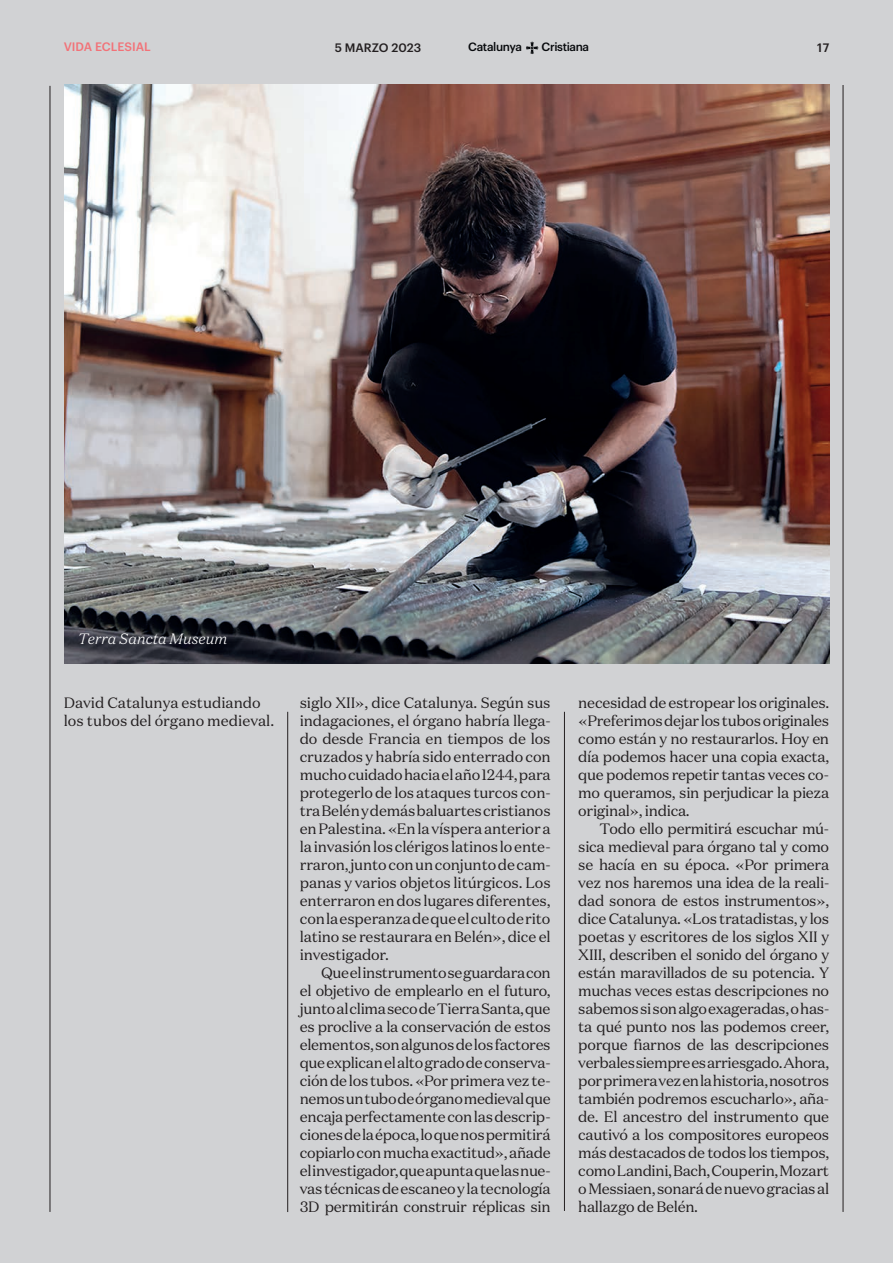
<style>
.page{position:relative;width:893px;height:1263px;background:#d1d2d4}
.page>*{position:absolute;margin:0;border:0;box-sizing:border-box;transform-origin:0 0}
.t1{font:15px/18px "Domaine Text";letter-spacing:-.02em;color:#231f20;text-align:justify}
.t2{font:15px/18px "Domaine Text";color:#231f20}
.t3{font:italic 300 15px "Domaine Text";color:#fff}
.t4{font:500 12px "Graphik";color:#f27278}
.t5{font:500 12px "Graphik";color:#231f20}
.t6{font:500 11.85px "Graphik";letter-spacing:-.03em;color:#07090c}
</style>
<div class="page">
<svg style="left:526px;top:42px;width:12px;height:12px"></svg>
<hr style="left:843px;top:85px;width:1px;height:1127px;background:#231f20">
<hr style="left:50px;top:86px;width:1px;height:1126px;background:#231f20">
<hr style="left:287px;top:712px;width:1px;height:500px;background:#231f20">
<hr style="left:564px;top:712px;width:1px;height:499px;background:#231f20">
<img style="left:64px;top:85px;width:765px;height:578px">
<p class="t4" style="left:64px;top:38px;width:89px">VIDA ECLESIAL</p>
<p class="t5" style="left:335px;top:38px;width:88px">5 MARZO 2023</p>
<p class="t6" style="left:468px;top:38px;width:55px">Catalunya</p>
<p class="t6" style="left:542px;top:38px;width:49px">Cristiana</p>
<p class="t5" style="left:817px;top:38px;width:13px">17</p>
<p class="t3" style="left:78px;top:629px;width:151px">Terra Sancta Museum</p>
<p class="t2" style="left:64px;top:693px;width:212px">David Catalunya estudiando los tubos del órgano medieval.</p>
<p class="t1" style="left:300px;top:693px;width:252px">siglo XII», dice Catalunya. Según sus indagaciones, el órgano habría llega&shy;do desde Francia en tiempos de los cruzados y habría sido enterrado con mucho cuidado hacia el año 1244, para protegerlo de los ataques turcos con&shy;tra Belén y demás baluartes cristianos en Palestina. «En la víspera anterior a la invasión los clérigos latinos lo ente&shy;rraron, junto con un conjunto de cam&shy;panas y varios objetos litúrgicos. Los enterraron en dos lugares diferentes, con la esperanza de que el culto de rito latino se restaurara en Belén», dice el investigador.</p>
<p class="t1" style="left:300px;top:963px;width:252px;text-indent:21px">Que el instrumento se guardara con el objetivo de emplearlo en el futuro, junto al clima seco de Tierra Santa, que es proclive a la conservación de estos elementos, son algunos de los factores que explican el alto grado de conserva&shy;ción de los tubos. «Por primera vez te&shy;nemos un tubo de órgano medieval que encaja perfectamente con las descrip&shy;ciones de la época, lo que nos permitirá copiarlo con mucha exactitud», añade el investigador, que apunta que las nue&shy;vas técnicas de escaneo y la tecnología 3D permitirán construir réplicas sin</p>
<p class="t1" style="left:578px;top:693px;width:252px">necesidad de estropear los originales. «Preferimos dejar los tubos originales como están y no restaurarlos. Hoy en día podemos hacer una copia exacta, que podemos repetir tantas veces co&shy;mo queramos, sin perjudicar la pieza original», indica.</p>
<p class="t1" style="left:578px;top:819px;width:252px;text-indent:21px">Todo ello permitirá escuchar mú&shy;sica medieval para órgano tal y como se hacía en su época. «Por primera vez nos haremos una idea de la reali&shy;dad sonora de estos instrumentos», dice Catalunya. «Los tratadistas, y los poetas y escritores de los siglos XII y XIII, describen el sonido del órgano y están maravillados de su potencia. Y muchas veces estas descripciones no sabemos si son algo exageradas, o has&shy;ta qué punto nos las podemos creer, porque fiarnos de las descripciones verbales siempre es arriesgado. Ahora, por primera vez en la historia, nosotros también podremos escucharlo», aña&shy;de. El ancestro del instrumento que cautivó a los compositores europeos más destacados de todos los tiempos, como Landini, Bach, Couperin, Mozart o Messiaen, sonará de nuevo gracias al hallazgo de Belén.</p>
</div>
